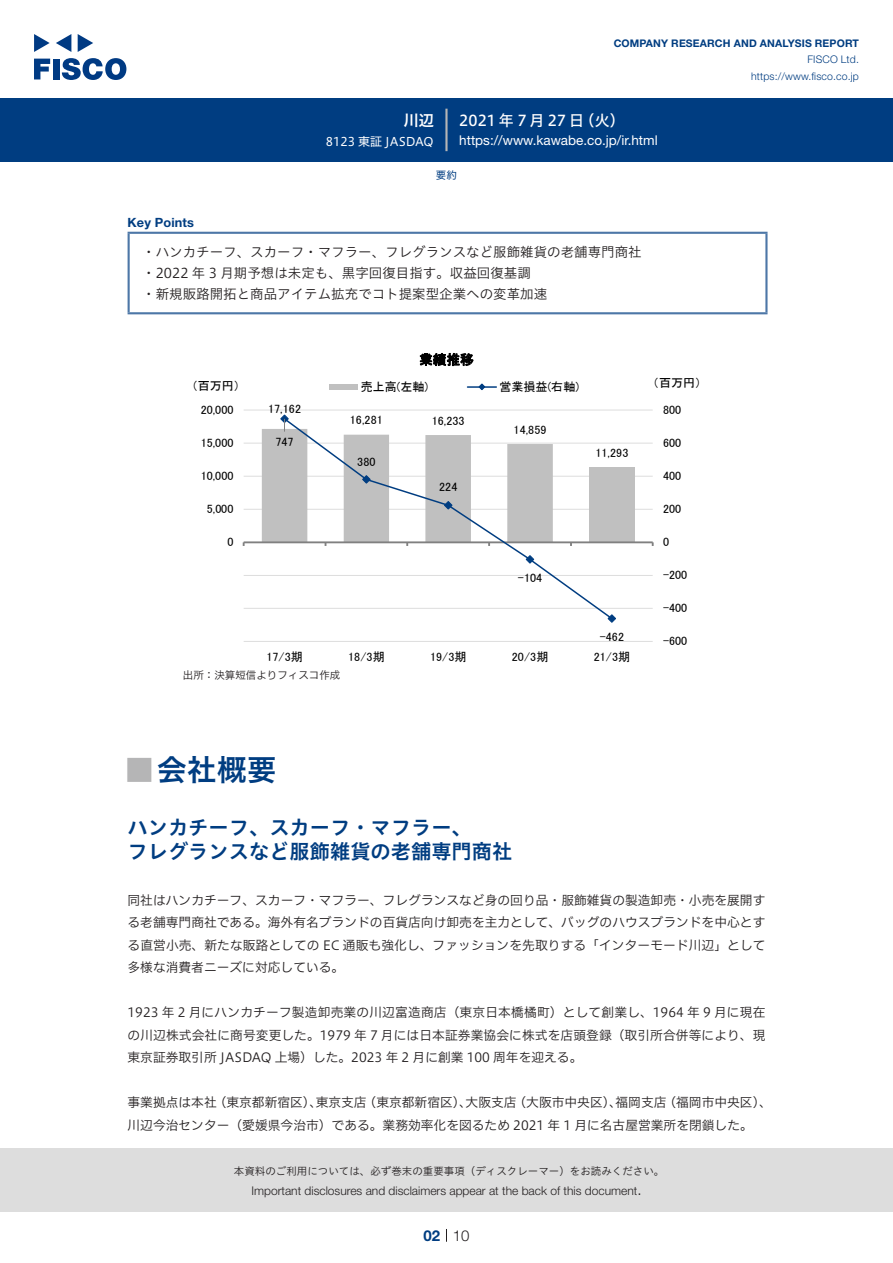
<style>
.page{position:relative;width:893px;height:1263px;background:#fff}
.page>*{position:absolute;margin:0;border:0;box-sizing:border-box;transform-origin:0 0}
.t1{font:30px "Hiragino UD Sans Std N W6";color:#003d81}
.t2{font:700 24px "Koz Go Pro";color:#b5b5b6}
.中タイトル{font:20.25px/24px "Hiragino UD Sans Std W6";color:#003d81}
.t3{font:15px "Hiragino UD Sans F Std N W5";letter-spacing:.01em;color:#fff}
.t4{font:300 15px "Helvetica Neue LT Std";color:#231f20}
.t5{font:15px "Hiragino UD Sans F Std N W6";color:#fff}
.t6{font:700 15px "Helvetica Neue LT Std";color:#003d81}
.Key_Points_中{font:13.5px "Hiragino UD Sans Std W3";color:#231f20}
.t7{font:13.5px "Helvetica Neue LT Std";color:#fff}
.t8{font:13.5px "MS P Gothic";color:#000}
.本文{font:12.75px/22.5px "Hiragino UD Sans F Std N W3";color:#231f20;text-align:justify}
.Key_Points{font:700 12.75px "Helvetica Neue LT Std";letter-spacing:.015em;color:#003d81}
.t9{font:12.15px "MS P Gothic";letter-spacing:.005em;color:#000}
.t10{font:12px "MS P Gothic";letter-spacing:.005em;color:#000}
.t11{font:300 12px "Helvetica Neue LT Std";color:#231f20}
.t12{font:12px "Hiragino UD Sans F Std N W4";color:#fff}
.t13{font:10.5px "Hiragino UD Sans Std W3";color:#231f20}
.t14{font:700 10.5px "Helvetica Neue LT Std";letter-spacing:.015em;color:#003d81}
.t15{font:300 10.5px/16.5px "Helvetica Neue LT Std";letter-spacing:.015em;color:#003d81;text-align:right}
.表組み基本スタイル{font:10.5px "Hiragino UD Sans F Std N W3";color:#231f20}
.ヘッダー{font:10.5px "Hiragino UD Sans F Std N W4";color:#003d81}
</style>
<div class="page">
<div style="left:0;top:1148px;width:893px;height:64px;background:#ddd"></div>
<svg style="left:34px;top:59px;width:16px;height:20px"></svg>
<div style="left:53px;top:59px;width:6px;height:20px;background:#003a83"></div>
<svg style="left:62px;top:58px;width:64px;height:22px"></svg>
<svg style="left:34px;top:34px;width:16px;height:18px"></svg>
<svg style="left:78px;top:34px;width:15px;height:18px"></svg>
<svg style="left:56px;top:34px;width:15px;height:18px"></svg>
<div style="left:0;top:98px;width:893px;height:64px;background:#003d81"></div>
<hr style="left:445px;top:109px;width:3px;height:42px;background:#b5b5b6">
<svg style="left:446px;top:1229px;width:1px;height:13px"></svg>
<hr style="left:128px;top:234px;width:2px;height:78px;background:#4d77a7">
<hr style="left:128px;top:232px;width:639px;height:2px;background:#4d77a7">
<hr style="left:765px;top:234px;width:2px;height:78px;background:#4d77a7">
<hr style="left:128px;top:312px;width:639px;height:2px;background:#4d77a7">
<hr style="left:244px;top:641px;width:409px;height:1px;background:#ddd">
<hr style="left:244px;top:608px;width:409px;height:1px;background:#ddd">
<hr style="left:244px;top:575px;width:409px;height:1px;background:#ddd">
<hr style="left:244px;top:509px;width:409px;height:1px;background:#ddd">
<hr style="left:244px;top:476px;width:409px;height:1px;background:#ddd">
<hr style="left:244px;top:443px;width:409px;height:1px;background:#ddd">
<hr style="left:244px;top:410px;width:409px;height:1px;background:#ddd">
<div style="left:589px;top:468px;width:45px;height:74px;background:#c0c0c0"></div>
<hr style="left:244px;top:541px;width:409px;height:2px;background:#808080">
<svg style="left:262px;top:414px;width:355px;height:209px"></svg>
<div style="left:329px;top:384px;width:29px;height:6px;background:#c0c0c0"></div>
<hr style="left:467px;top:386px;width:29px;height:2px;background:#003d81">
<svg style="left:478px;top:383px;width:8px;height:7px"></svg>
<p class="t5" style="left:404px;top:109px;width:31px">川辺</p>
<p class="t12" style="left:326px;top:132px;width:109px">8123 東証 JASDAQ</p>
<p class="t14" style="left:614px;top:37px;width:247px">COMPANY RESEARCH AND ANALYSIS REPORT</p>
<p class="t15" style="left:751px;top:51px;width:109px">FISCO Ltd. https://www.fisco.co j p.</p>
<p class="t3" style="left:579px;top:109px;width:47px">（火(</p>
<p class="t3" style="left:459px;top:109px;width:127px">2021年 7月27 日</p>
<p class="t7" style="left:459px;top:132px;width:200px">https://www.kawabe.co j p. .i r/ html</p>
<p class="ヘッダー" style="left:436px;top:167px;width:22px">要約</p>
<p class="Key_Points" style="left:128px;top:215px;width:68px">Key Points</p>
<p class="Key_Points_中" style="left:142px;top:242px;width:501px">・ハンカチーフ、スカーフ・マフラー、フレグランスなど服飾雑貨の老舗専門商社</p>
<p class="Key_Points_中" style="left:142px;top:263px;width:390px">・2022 年 3 月期予想は未定も、黒字回復目指す。収益回復基調</p>
<p class="Key_Points_中" style="left:142px;top:284px;width:407px">・新規販路開拓と商品アイテム拡充でコト提案型企業への変革加速</p>
<p class="t8" style="left:419px;top:353px;width:56px">業績推移</p>
<p class="t10" style="left:192px;top:380px;width:50px">（百万円）</p>
<p class="t10" style="left:361px;top:381px;width:69px">売上高(左軸)</p>
<p class="t10" style="left:499px;top:381px;width:81px">営業損益(右軸(</p>
<p class="t10" style="left:653px;top:377px;width:50px">（百万円(</p>
<p class="t10" style="left:201px;top:404px;width:34px">20,000</p>
<p class="t9" style="left:268px;top:402px;width:35px">17,162</p>
<p class="t10" style="left:350px;top:414px;width:34px">16,281</p>
<p class="t10" style="left:432px;top:414px;width:34px">16,233</p>
<p class="t10" style="left:514px;top:423px;width:34px">14,859</p>
<p class="t10" style="left:663px;top:404px;width:20px">800</p>
<p class="t10" style="left:201px;top:437px;width:34px">15,000</p>
<p class="t10" style="left:275px;top:436px;width:20px">747</p>
<p class="t10" style="left:357px;top:455px;width:20px">380</p>
<p class="t10" style="left:595px;top:447px;width:34px">11,293</p>
<p class="t10" style="left:663px;top:437px;width:20px">600</p>
<p class="t10" style="left:201px;top:470px;width:34px">10,000</p>
<p class="t9" style="left:439px;top:481px;width:20px">224</p>
<p class="t10" style="left:663px;top:470px;width:20px">400</p>
<p class="t10" style="left:207px;top:503px;width:28px">5,000</p>
<p class="t10" style="left:663px;top:503px;width:20px">200</p>
<p class="t10" style="left:227px;top:536px;width:8px">0</p>
<p class="t10" style="left:663px;top:536px;width:8px">0</p>
<p class="t10" style="left:518px;top:572px;width:26px">-104</p>
<p class="t10" style="left:663px;top:569px;width:26px">-200</p>
<p class="t10" style="left:663px;top:602px;width:26px">-400</p>
<p class="t10" style="left:600px;top:631px;width:26px">-462</p>
<p class="t10" style="left:663px;top:635px;width:26px">-600</p>
<p class="t10" style="left:266px;top:650px;width:38px">17/3期</p>
<p class="t10" style="left:348px;top:650px;width:38px">18/3期</p>
<p class="t10" style="left:430px;top:650px;width:38px">19/3期</p>
<p class="t10" style="left:512px;top:650px;width:38px">20/3期</p>
<p class="t10" style="left:594px;top:650px;width:38px">21/3期</p>
<p class="表組み基本スタイル" style="left:183px;top:667px;width:159px">出所：決算短信よりフィスコ作成</p>
<p class="t1" style="left:157px;top:747px;width:121px">会社概要</p>
<p class="t2" style="left:128px;top:754px;width:25px">█</p>
<p class="中タイトル" style="left:128px;top:814px;width:386px">ハンカチーフ、スカーフ・マフラー、<br>フレグランスなど服飾雑貨の老舗専門商社</p>
<p class="本文" style="left:128px;top:888px;width:639px">同社はハンカチーフ、スカーフ・マフラー、フレグランスなど身の回り品・服飾雑貨の製造卸売・小売を展開する老舗専門商社である。海外有名ブランドの百貨店向け卸売を主力として、バッグのハウスブランドを中心とする直営小売、新たな販路としての EC 通販も強化し、ファッションを先取りする「インターモード川辺」として多様な消費者ニーズに対応している。</p>
<p class="本文" style="left:128px;top:1000px;width:639px">1923 年 2 月にハンカチーフ製造卸売業の川辺富造商店（東京日本橋橘町）として創業し、1964 年 9 月に現在の川辺株式会社に商号変更した。1979 年 7 月には日本証券業協会に株式を店頭登録（取引所合併等により、現東京証券取引所 JASDAQ 上場）した。2023 年 2 月に創業 100 周年を迎える。</p>
<p class="本文" style="left:663px;top:1090px;width:110px">（福岡市中央区、(</p>
<p class="本文" style="left:128px;top:1090px;width:627px">事業拠点は本社<br>川辺今治センター（愛媛県今治市）である。業務効率化を図るため 2021 年 1 月に名古屋営業所を閉鎖した。</p>
<p class="本文" style="left:214px;top:1090px;width:110px">（東京都新宿区）、</p>
<p class="本文" style="left:316px;top:1090px;width:52px">東京支店</p>
<p class="本文" style="left:364px;top:1090px;width:110px">（東京都新宿区）、</p>
<p class="本文" style="left:466px;top:1090px;width:52px">大阪支店</p>
<p class="本文" style="left:513px;top:1090px;width:110px">（大阪市中央区）、</p>
<p class="本文" style="left:615px;top:1090px;width:52px">福岡支店</p>
<p class="t13" style="left:234px;top:1163px;width:432px">本資料のご利用については、必ず巻末の重要事項（ディスクレーマー）をお読みください。</p>
<p class="t4" style="left:637px;top:1180px;width:6px">.</p>
<p class="t11" style="left:251px;top:1183px;width:387px">Important disclosures and disclaimers appear at the back of this document</p>
<p class="t6" style="left:423px;top:1226px;width:18px">02</p>
<p class="t4" style="left:453px;top:1226px;width:18px">10</p>
</div>
